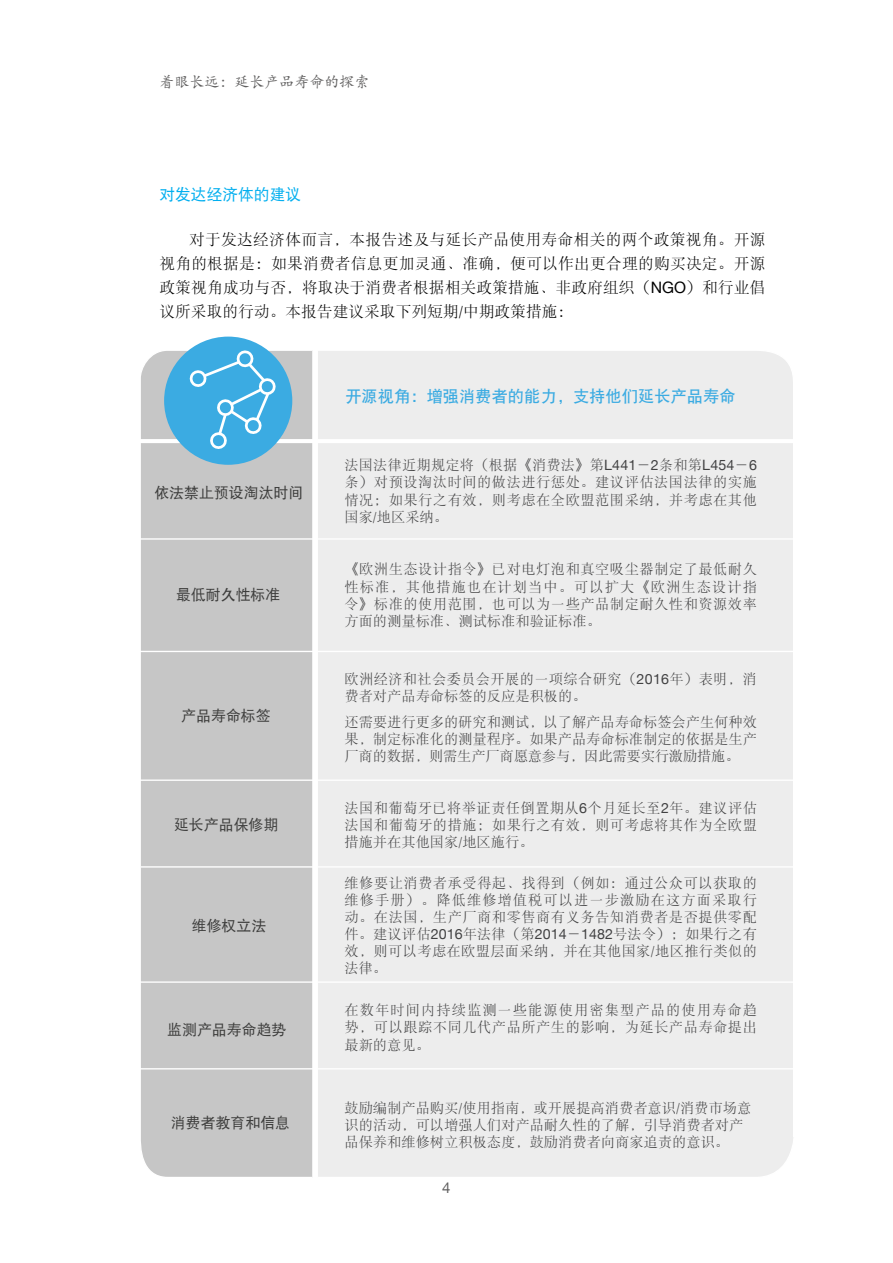
<style>
.page{position:relative;width:893px;height:1263px;background:#fff}
.page>*{position:absolute;margin:0;border:0;box-sizing:border-box;transform-origin:0 0}
.t1{font:16.2px "DFP Hei W7";color:#3babe2}
.t2{font:15.75px/24px "DFP Song W3";color:#000;text-align:justify}
.t3{font:15.75px "DFP Hei W5";color:#00aeef}
.t4{font:15px "DFP Kai W5";color:#5f5e5e}
.t5{font:15px "Helvetica Neue";color:#5f5e5e}
.t6{font:14.85px "DFP Hei W5";color:#3c3c3b}
.t7{font:14.25px/17.1px "DFP Song W3";letter-spacing:.025em;color:#414142;text-align:justify}
.t8{font:14.25px/17.1px "DFP Song W3";color:#414142}
.s1{font-family:"Helvetica Neue"}
</style>
<div class="page">
<div style="left:141px;top:351px;width:172px;height:826px;background:#c6c6c6"></div>
<div style="left:318px;top:351px;width:475px;height:826px;background:#ededed"></div>
<hr style="left:132px;top:538px;width:721px;height:2px;background:#fff">
<hr style="left:131px;top:439px;width:722px;height:4px;background:#fff">
<hr style="left:131px;top:651px;width:724px;height:1px;background:#fff">
<div style="left:164px;top:337px;width:128px;height:128px;background:#3babe2;border-radius:50%"></div>
<svg style="left:187px;top:348px;width:88px;height:103px"></svg>
<hr style="left:131px;top:779px;width:725px;height:2px;background:#fff">
<hr style="left:141px;top:866px;width:724px;height:1px;background:#fff">
<hr style="left:131px;top:981px;width:725px;height:2px;background:#fff">
<hr style="left:122px;top:1068px;width:743px;height:1px;background:#fff">
<p class="t4" style="left:159px;top:73px;width:211px">着眼长远：延长产品寿命的探索</p>
<p class="t3" style="left:159px;top:186px;width:143px">对发达经济体的建议</p>
<p class="t2" style="left:159px;top:227px;width:608px;text-indent:30px">对于发达经济体而言，本报告述及与延长产品使用寿命相关的两个政策视角。开源视角的根据是：如果消费者信息更加灵通、准确，便可以作出更合理的购买决定。开源政策视角成功与否，将取决于消费者根据相关政策措施、非政府组织（<span class="s1">NGO</span>）和行业倡议所采取的行动。本报告建议采取下列短期/中期政策措施：</p>
<p class="t6" style="left:154px;top:484px;width:151px">依法禁止预设淘汰时间</p>
<p class="t6" style="left:176px;top:587px;width:106px">最低耐久性标准</p>
<p class="t6" style="left:181px;top:707px;width:91px">产品寿命标签</p>
<p class="t6" style="left:174px;top:817px;width:106px">延长产品保修期</p>
<p class="t6" style="left:192px;top:917px;width:76px">维修权立法</p>
<p class="t6" style="left:167px;top:1022px;width:121px">监测产品寿命趋势</p>
<p class="t6" style="left:171px;top:1115px;width:121px">消费者教育和信息</p>
<p class="t1" style="left:345px;top:388px;width:392px">开源视角：增强消费者的能力，支持他们延长产品寿命</p>
<p class="t7" style="left:344px;top:456px;width:414px">法国法律近期规定将（根据《消费法》第<span class="s1">L441</span>－<span class="s1">2</span>条和第<span class="s1">L454</span>－<span class="s1">6</span>条）对预设淘汰时间的做法进行惩处。建议评估法国法律的实施情况；如果行之有效，则考虑在全欧盟范围采纳，并考虑在其他国家/地区采纳。</p>
<p class="t7" style="left:344px;top:560px;width:414px">《欧洲生态设计指令》已对电灯泡和真空吸尘器制定了最低耐久性标准，其他措施也在计划当中。可以扩大《欧洲生态设计指令》标准的使用范围，也可以为一些产品制定耐久性和资源效率方面的测量标准、测试标准和验证标准。</p>
<p class="t7" style="left:344px;top:670px;width:414px">欧洲经济和社会委员会开展的一项综合研究（<span class="s1">2016</span>年）表明，消费者对产品寿命标签的反应是积极的。</p>
<p class="t7" style="left:344px;top:713px;width:414px">还需要进行更多的研究和测试，以了解产品寿命标签会产生何种效果，制定标准化的测量程序。如果产品寿命标准制定的依据是生产厂商的数据，则需生产厂商愿意参与，因此需要实行激励措施。</p>
<p class="t7" style="left:344px;top:799px;width:414px">法国和葡萄牙已将举证责任倒置期从<span class="s1">6</span>个月延长至<span class="s1">2</span>年。建议评估法国和葡萄牙的措施；如果行之有效，则可考虑将其作为全欧盟措施并在其他国家/地区施行。</p>
<p class="t7" style="left:344px;top:874px;width:414px">维修要让消费者承受得起、找得到（例如：通过公众可以获取的维修手册）。降低维修增值税可以进一步激励在这方面采取行动。在法国，生产厂商和零售商有义务告知消费者是否提供零配件。建议评估<span class="s1">2016</span>年法律（第<span class="s1">2014</span>－<span class="s1">1482</span>号法令）；如果行之有效，则可以考虑在欧盟层面采纳，并在其他国家/地区推行类似的法律。</p>
<p class="t7" style="left:344px;top:1001px;width:414px">在数年时间内持续监测一些能源使用密集型产品的使用寿命趋势，可以跟踪不同几代产品所产生的影响，为延长产品寿命提出最新的意见。</p>
<p class="t8" style="left:344px;top:1099px;width:408px">鼓励编制产品购买/使用指南，或开展提高消费者意识/消费市场意识的活动，可以增强人们对产品耐久性的了解，引导消费者对产品保养和维修树立积极态度，鼓励消费者向商家追责的意识。</p>
<p class="t5" style="left:442px;top:1178px;width:10px">4</p>
</div>
